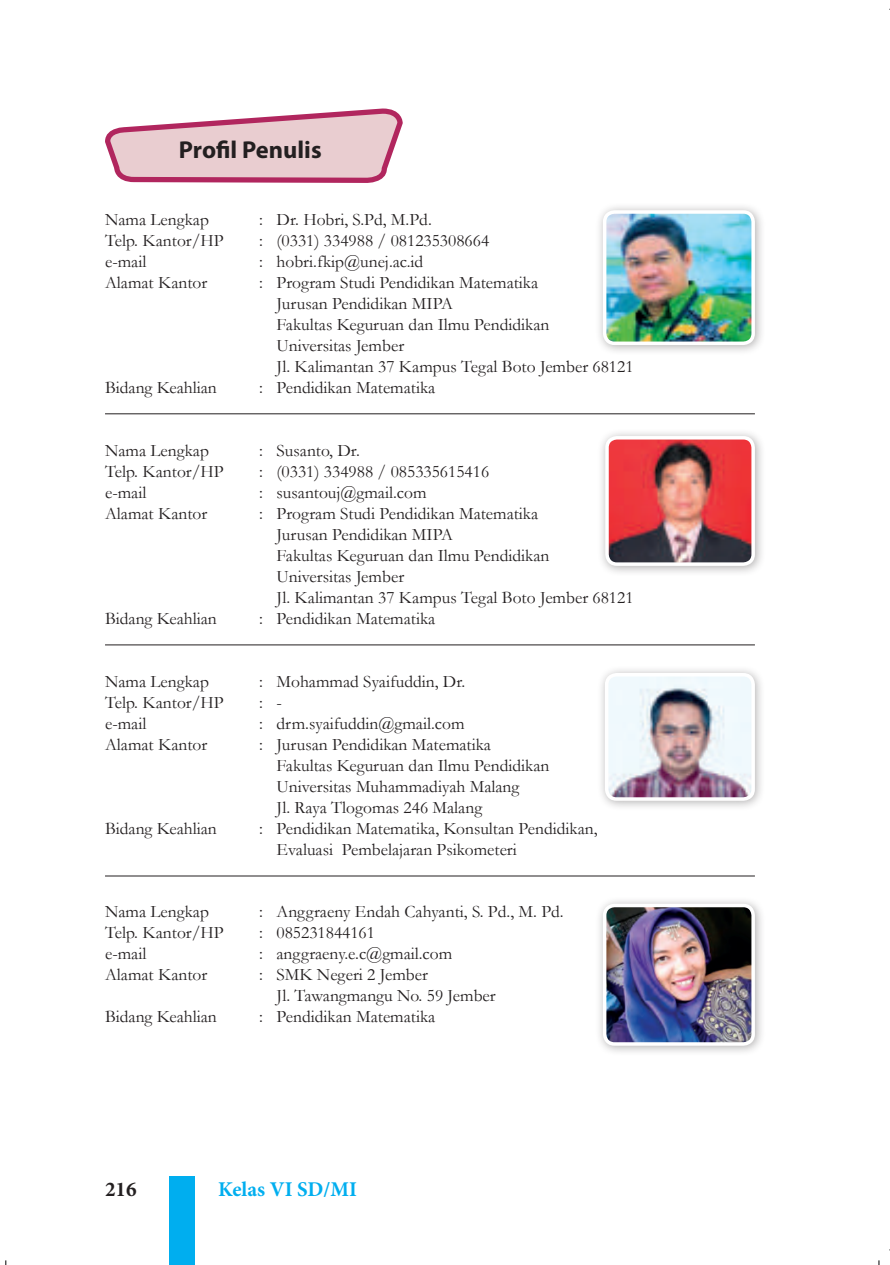
<style>
.page{position:relative;width:890px;height:1265px;background:#fff}
.page>*{position:absolute;margin:0;border:0;box-sizing:border-box;transform-origin:0 0}
.t1{font:700 24.5px "Myriad Pro";color:#231f20}
.t2{font:700 21px "Minion Pro";color:#00aeef}
.t3{font:700 21px "Minion Pro";color:#231f20}
.t4{font:17.5px/21px "Garamond";color:#231f20}
</style>
<div class="page">
<div style="left:170px;top:1176px;width:25px;height:88px;background:#00aeef"></div>
<svg style="left:105px;top:108px;width:298px;height:75px"></svg>
<hr style="left:105px;top:413px;width:650px;height:1px;background:#231f20">
<hr style="left:105px;top:644px;width:650px;height:1px;background:#231f20">
<hr style="left:105px;top:875px;width:650px;height:1px;background:#231f20">
<div style="left:595px;top:202px;width:171px;height:154px;background:#231f20;opacity:.35"></div>
<img style="left:605px;top:212px;width:148px;height:131px">
<div style="left:603px;top:210px;width:152px;height:135px;border:4px solid #fff;border-radius:10px"></div>
<div style="left:597px;top:428px;width:169px;height:149px;background:#231f20;opacity:.35"></div>
<img style="left:607px;top:438px;width:146px;height:126px">
<div style="left:605px;top:436px;width:150px;height:130px;border:4px solid #fff;border-radius:10px"></div>
<div style="left:597px;top:665px;width:169px;height:147px;background:#231f20;opacity:.35"></div>
<img style="left:607px;top:674px;width:146px;height:125px">
<div style="left:605px;top:673px;width:150px;height:127px;border:4px solid #fff;border-radius:10px"></div>
<div style="left:595px;top:896px;width:171px;height:160px;background:#231f20;opacity:.35"></div>
<img style="left:605px;top:905px;width:148px;height:139px">
<div style="left:603px;top:903px;width:152px;height:142px;border:4px solid #fff;border-radius:10px"></div>
<h1 class="t1" style="left:179px;top:134px;width:144px">Profil Penulis</h1>
<p class="t4" style="left:105px;top:208px;width:105px">Nama Lengkap</p>
<p class="t4" style="left:259px;top:208px;width:174px">: Dr. Hobri, S.Pd, M.Pd.</p>
<p class="t4" style="left:105px;top:229px;width:120px">Telp. Kantor/HP</p>
<p class="t4" style="left:259px;top:229px;width:232px">: (0331) 334988 / 081235308664</p>
<p class="t4" style="left:105px;top:250px;width:43px">e-mail</p>
<p class="t4" style="left:259px;top:250px;width:166px">: hobri.fkip@unej.ac.id</p>
<p class="t4" style="left:105px;top:271px;width:104px">Alamat Kantor</p>
<p class="t4" style="left:277px;top:271px;width:359px;text-indent:-18px">: Program Studi Pendidikan Matematika<br>Jurusan Pendidikan MIPA<br>Fakultas Keguruan dan Ilmu Pendidikan<br>Universitas Jember<br>Jl. Kalimantan 37 Kampus Tegal Boto Jember 68121</p>
<p class="t4" style="left:105px;top:376px;width:113px">Bidang Keahlian</p>
<p class="t4" style="left:259px;top:376px;width:178px">: Pendidikan Matematika</p>
<p class="t4" style="left:105px;top:439px;width:105px">Nama Lengkap</p>
<p class="t4" style="left:259px;top:439px;width:102px">: Susanto, Dr.</p>
<p class="t4" style="left:105px;top:460px;width:120px">Telp. Kantor/HP</p>
<p class="t4" style="left:259px;top:460px;width:232px">: (0331) 334988 / 085335615416</p>
<p class="t4" style="left:105px;top:481px;width:43px">e-mail</p>
<p class="t4" style="left:259px;top:481px;width:169px">: susantouj@gmail.com</p>
<p class="t4" style="left:105px;top:502px;width:104px">Alamat Kantor</p>
<p class="t4" style="left:277px;top:502px;width:359px;text-indent:-18px">: Program Studi Pendidikan Matematika<br>Jurusan Pendidikan MIPA<br>Fakultas Keguruan dan Ilmu Pendidikan<br>Universitas Jember<br>Jl. Kalimantan 37 Kampus Tegal Boto Jember 68121</p>
<p class="t4" style="left:105px;top:607px;width:113px">Bidang Keahlian</p>
<p class="t4" style="left:259px;top:607px;width:178px">: Pendidikan Matematika</p>
<p class="t4" style="left:105px;top:670px;width:105px">Nama Lengkap</p>
<p class="t4" style="left:259px;top:670px;width:208px">: Mohammad Syaifuddin, Dr.</p>
<p class="t4" style="left:105px;top:691px;width:120px">Telp. Kantor/HP</p>
<p class="t4" style="left:259px;top:691px;width:24px">: -</p>
<p class="t4" style="left:105px;top:712px;width:43px">e-mail</p>
<p class="t4" style="left:259px;top:712px;width:207px">: drm.syaifuddin@gmail.com</p>
<p class="t4" style="left:105px;top:733px;width:104px">Alamat Kantor</p>
<p class="t4" style="left:277px;top:733px;width:274px;text-indent:-18px">: Jurusan Pendidikan Matematika Fakultas Keguruan dan Ilmu Pendidikan Universitas Muhammadiyah Malang<br>Jl. Raya Tlogomas 246 Malang</p>
<p class="t4" style="left:105px;top:817px;width:113px">Bidang Keahlian</p>
<p class="t4" style="left:277px;top:817px;width:323px;text-indent:-18px">: Pendidikan Matematika, Konsultan Pendidikan,<br>Evaluasi Pembelajaran Psikometeri</p>
<p class="t4" style="left:105px;top:900px;width:105px">Nama Lengkap</p>
<p class="t4" style="left:259px;top:900px;width:306px">: Anggraeny Endah Cahyanti, S. Pd., M. Pd.</p>
<p class="t4" style="left:105px;top:921px;width:120px">Telp. Kantor/HP</p>
<p class="t4" style="left:259px;top:921px;width:117px">: 085231844161</p>
<p class="t4" style="left:105px;top:942px;width:43px">e-mail</p>
<p class="t4" style="left:259px;top:942px;width:195px">: anggraeny.e.c@gmail.com</p>
<p class="t4" style="left:105px;top:963px;width:104px">Alamat Kantor</p>
<p class="t4" style="left:277px;top:963px;width:221px;text-indent:-18px">: SMK Negeri 2 Jember<br>Jl. Tawangmangu No. 59 Jember</p>
<p class="t4" style="left:105px;top:1005px;width:113px">Bidang Keahlian</p>
<p class="t4" style="left:259px;top:1005px;width:178px">: Pendidikan Matematika</p>
<p class="t3" style="left:105px;top:1174px;width:33px">216</p>
<p class="t2" style="left:218px;top:1174px;width:140px">Kelas VI SD/MI</p>
</div>
